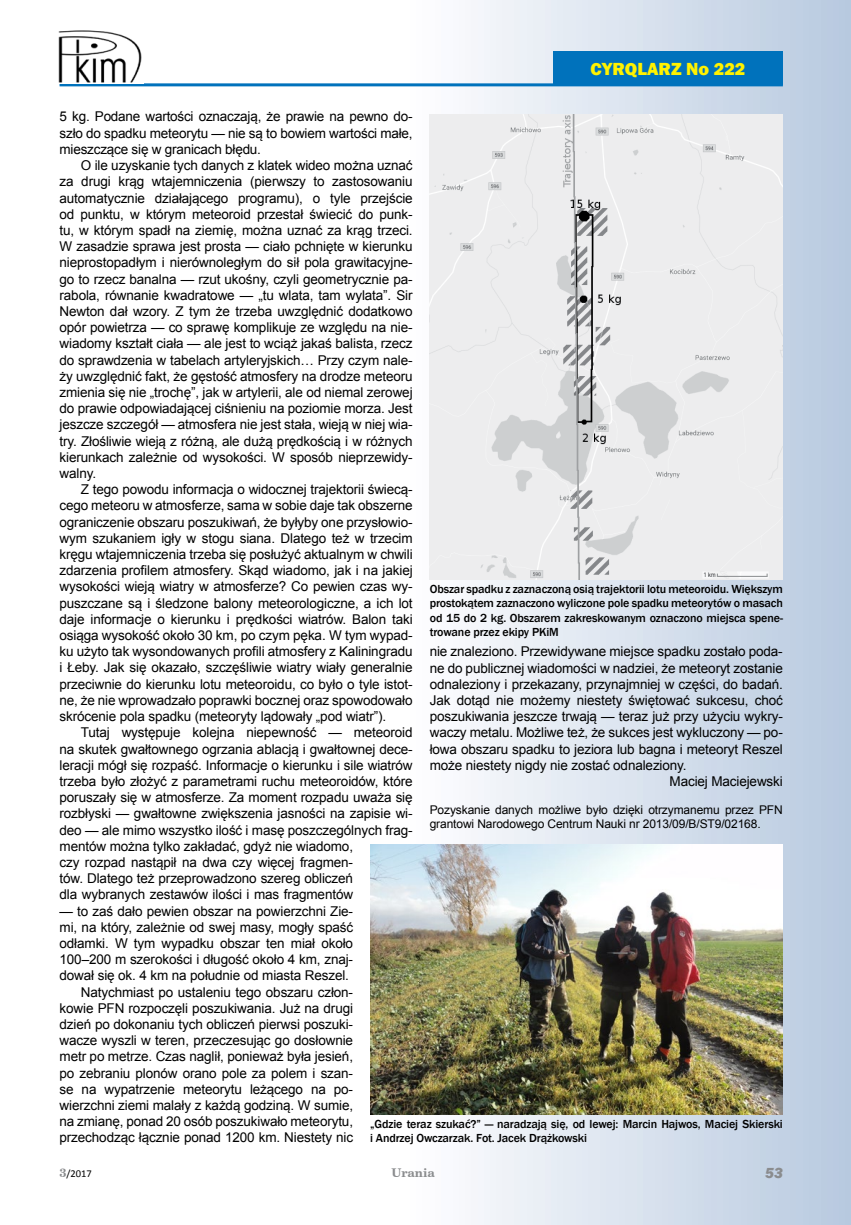
<style>
.page{position:relative;width:851px;height:1225px;background:#fff}
.page>*{position:absolute;margin:0;border:0;box-sizing:border-box;transform-origin:0 0}
.t1{font:800 18px "Franklin Gothic";color:#fff200}
.t2{font:italic 800 15px "Franklin Gothic";color:#8a8c8e}
.t3{font:13.5px/16.2px "Arial";letter-spacing:-.01em;color:#000;text-align:justify}
.t4{font:500 12px/14.4px "Franklin Gothic";letter-spacing:-.01em;color:#000;text-align:justify}
.t5{font:12px/14.4px "Arial";letter-spacing:-.01em;color:#000}
.t6{font:700 12px "Century Schoolbook BT";color:#8a8c8e}
.t7{font:10.5px "Calibri";color:#000}
.s1{font-family:"Century Schoolbook BT";font-weight:700;font-size:12px;color:#8a8c8e}
</style>
<div class="page">
<img style="left:404px;top:0;width:446px;height:1225px">
<hr style="left:60px;top:83px;width:722px;height:3px;background:#0072bc">
<div style="left:553px;top:51px;width:229px;height:34px;background:#0072bc"></div>
<img style="left:58px;top:30px;width:84px;height:53px">
<img style="left:429px;top:115px;width:353px;height:464px">
<img style="left:370px;top:845px;width:412px;height:269px">
<h1 class="t1" style="left:590px;top:58px;width:156px">CYRQLARZ No 222</h1>
<p class="t3" style="left:60px;top:109px;width:354px">5 kg. Podane wartości oznaczają, że prawie na pewno do&shy;szło do spadku meteorytu — nie są to bowiem wartości małe, mieszczące się w granicach błędu.</p>
<p class="t3" style="left:60px;top:157px;width:354px;text-indent:21px">O ile uzyskanie tych danych z klatek wideo można uznać za drugi krąg wtajemniczenia (pierwszy to zastosowaniu automatycznie działającego programu), o tyle przejście od punktu, w którym meteoroid przestał świecić do punk&shy;tu, w którym spadł na ziemię, można uznać za krąg trzeci.<br>W zasadzie sprawa jest prosta — ciało pchnięte w kierunku nieprostopadłym i nierównoległym do sił pola grawitacyjne&shy;go to rzecz banalna — rzut ukośny, czyli geometrycznie pa&shy;rabola, równanie kwadratowe — „tu wlata, tam wylata”. Sir Newton dał wzory. Z tym że trzeba uwzględnić dodatkowo opór powietrza — co sprawę komplikuje ze względu na nie&shy;wiadomy kształt ciała — ale jest to wciąż jakaś balista, rzecz do sprawdzenia w tabelach artyleryjskich… Przy czym nale&shy;ży uwzględnić fakt, że gęstość atmosfery na drodze meteoru zmienia się nie „trochę”, jak w artylerii, ale od niemal zerowej do prawie odpowiadającej ciśnieniu na poziomie morza. Jest jeszcze szczegół — atmosfera nie jest stała, wieją w niej wia&shy;try. Złośliwie wieją z różną, ale dużą prędkością i w różnych kierunkach zależnie od wysokości. W sposób nieprzewidy&shy;walny.</p>
<p class="t3" style="left:60px;top:481px;width:354px;text-indent:21px">Z tego powodu informacja o widocznej trajektorii świecą&shy;cego meteoru w atmosferze, sama w sobie daje tak obszerne ograniczenie obszaru poszukiwań, że byłyby one przysłowio&shy;wym szukaniem igły w stogu siana. Dlatego też w trzecim kręgu wtajemniczenia trzeba się posłużyć aktualnym w chwili zdarzenia profilem atmosfery. Skąd wiadomo, jak i na jakiej wysokości wieją wiatry w atmosferze? Co pewien czas wy&shy;puszczane są i śledzone balony meteorologiczne, a ich lot daje informacje o kierunku i prędkości wiatrów. Balon taki osiąga wysokość około 30 km, po czym pęka. W tym wypad&shy;ku użyto tak wysondowanych profili atmosfery z Kaliningradu i Łeby. Jak się okazało, szczęśliwie wiatry wiały generalnie przeciwnie do kierunku lotu meteoroidu, co było o tyle istot&shy;ne, że nie wprowadzało poprawki bocznej oraz spowodowało skrócenie pola spadku (meteoryty lądowały „pod wiatr”).</p>
<p class="t3" style="left:60px;top:724px;width:354px;text-align:left;text-indent:21px">Tutaj występuje kolejna niepewność — meteoroid na skutek gwałtownego ogrzania ablacją i gwałtownej dece&shy;leracji mógł się rozpaść. Informacje o kierunku i sile wiatrów trzeba było złożyć z parametrami ruchu meteoroidów, które poruszały się w atmosferze. Za moment rozpadu uważa się rozbłyski — gwałtowne zwiększenia jasności na zapisie wi&shy;deo — ale mimo wszystko ilość i masę poszczególnych frag&shy;mentów można tylko zakładać, gdyż nie wiadomo,<br>czy rozpad nastąpił na dwa czy więcej fragmen-<br>tów. Dlatego też przeprowadzono szereg obliczeń<br>dla wybranych zestawów ilości i mas fragmentów</p>
<p class="t3" style="left:60px;top:903px;width:295px">— to zaś dało pewien obszar na powierzchni Zie-</p>
<p class="t3" style="left:60px;top:919px;width:295px">mi, na który, zależnie od swej masy, mogły spaść</p>
<p class="t3" style="left:60px;top:935px;width:295px">odłamki. W tym wypadku obszar ten miał około</p>
<p class="t3" style="left:60px;top:951px;width:295px">100–200 m szerokości i długość około 4 km, znaj-</p>
<p class="t3" style="left:60px;top:967px;width:291px">dował się ok. 4 km na południe od miasta Reszel.</p>
<p class="t3" style="left:81px;top:984px;width:274px">Natychmiast po ustaleniu tego obszaru człon-</p>
<p class="t3" style="left:60px;top:1000px;width:295px">kowie PFN rozpoczęli poszukiwania. Już na drugi</p>
<p class="t3" style="left:60px;top:1016px;width:295px">dzień po dokonaniu tych obliczeń pierwsi poszuki-</p>
<p class="t3" style="left:60px;top:1032px;width:295px">wacze wyszli w teren, przeczesując go dosłownie</p>
<p class="t3" style="left:60px;top:1048px;width:295px">metr po metrze. Czas naglił, ponieważ była jesień,</p>
<p class="t3" style="left:60px;top:1065px;width:295px">po zebraniu plonów orano pole za polem i szan-</p>
<p class="t3" style="left:60px;top:1081px;width:295px">se na wypatrzenie meteorytu leżącego na po-</p>
<p class="t3" style="left:60px;top:1097px;width:295px">wierzchni ziemi malały z każdą godziną. W sumie,</p>
<p class="t3" style="left:60px;top:1113px;width:295px">na zmianę, ponad 20 osób poszukiwało meteorytu,</p>
<p class="t3" style="left:60px;top:1129px;width:295px">przechodząc łącznie ponad 1200 km. Niestety nic</p>
<p class="t4" style="left:429px;top:582px;width:354px">Obszar spadku z zaznaczoną osią trajektorii lotu meteoroidu. Większym prostokątem zaznaczono wyliczone pole spadku meteorytów o masach od 15 do 2 kg. Obszarem zakreskowanym oznaczono miejsca spene&shy;trowane przez ekipy PKiM</p>
<p class="t3" style="left:429px;top:644px;width:354px">nie znaleziono. Przewidywane miejsce spadku zostało poda-</p>
<p class="t3" style="left:429px;top:660px;width:354px">ne do publicznej wiadomości w nadziei, że meteoryt zostanie</p>
<p class="t3" style="left:429px;top:676px;width:354px">odnaleziony i przekazany, przynajmniej w części, do badań.</p>
<p class="t3" style="left:429px;top:692px;width:354px">Jak dotąd nie możemy niestety świętować sukcesu, choć</p>
<p class="t3" style="left:429px;top:708px;width:354px">poszukiwania jeszcze trwają — teraz już przy użyciu wykry-</p>
<p class="t3" style="left:429px;top:725px;width:354px">waczy metalu. Możliwe też, że sukces jest wykluczony — po-</p>
<p class="t3" style="left:429px;top:741px;width:354px">łowa obszaru spadku to jeziora lub bagna i meteoryt Reszel</p>
<p class="t3" style="left:429px;top:757px;width:258px">może niestety nigdy nie zostać odnaleziony.</p>
<p class="t3" style="left:669px;top:773px;width:115px">Maciej Maciejewski</p>
<p class="t5" style="left:429px;top:802px;width:354px">Pozyskanie danych możliwe było dzięki otrzymanemu przez PFN grantowi Narodowego Centrum Nauki nr 2013/09/B/ST9/02168.</p>
<p class="t4" style="left:370px;top:1117px;width:414px">„Gdzie teraz szukać?” — naradzają się, od lewej: Marcin Hajwos, Maciej Skierski i Andrzej Owczarzak. Fot. Jacek Drążkowski</p>
<p class="t7" style="left:60px;top:1166px;width:34px"><span class="s1">3</span>/2017</p>
<p class="t6" style="left:391px;top:1164px;width:45px">Urania</p>
<p class="t2" style="left:765px;top:1163px;width:19px">53</p>
</div>
